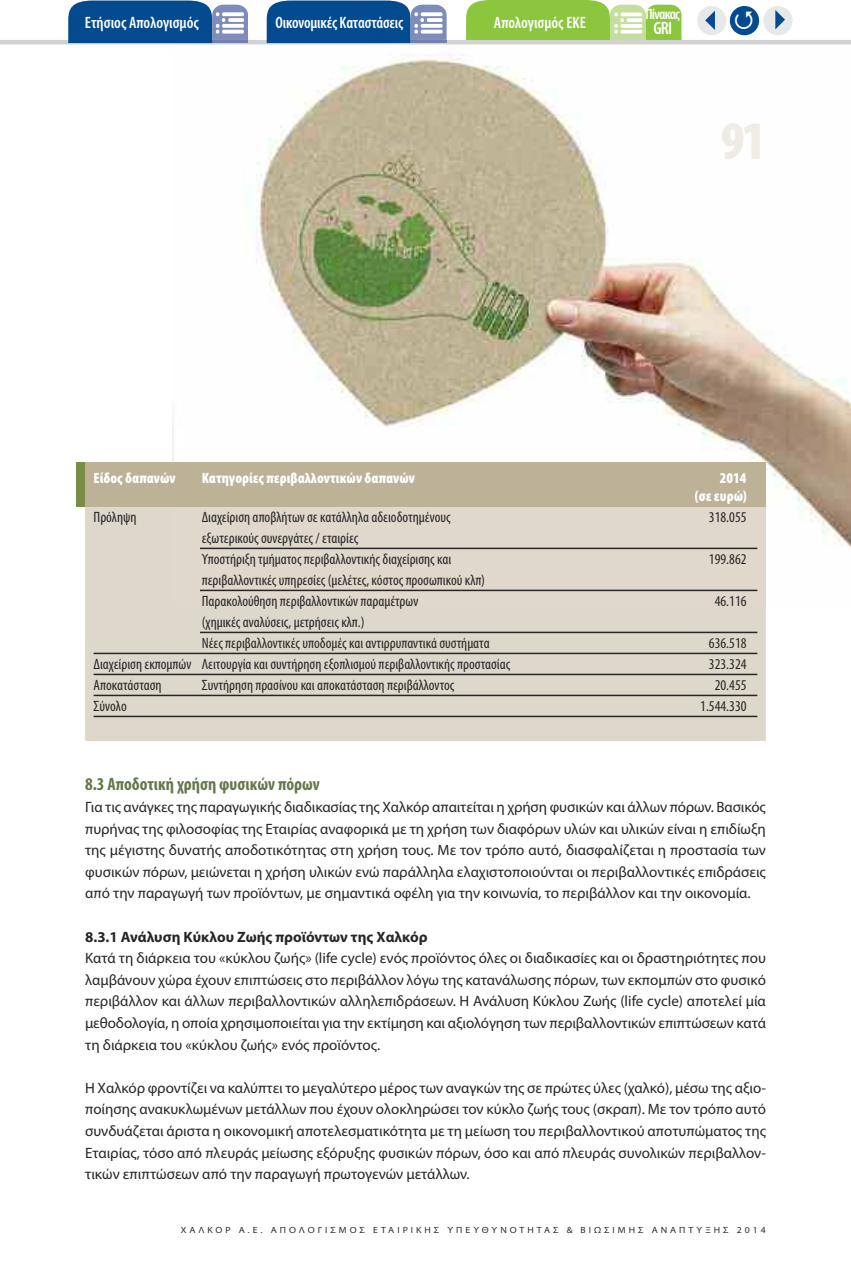
<style>
.page{position:relative;width:851px;height:1276px;background:#fff}
.page>*{position:absolute;margin:0;border:0;box-sizing:border-box;transform-origin:0 0}
.t1{font:900 condensed 54px "Myriad Pro";color:#efece5}
.t2{font:700 condensed 18px "Myriad Pro";color:#65764b}
.t3{font:600 condensed 18px "Myriad Pro";color:#fff}
.t4{font:600 condensed 16.5px "Myriad Pro";letter-spacing:-.005em;color:#fff}
.t5{font:15px/21.6px "Myriad Pro";color:#272627;text-align:justify}
.t6{font:condensed 15px/21px "Myriad Pro";color:#272627}
.t7{font:900 condensed 15px/18px "Myriad Pro";color:#fff;text-align:right}
.t8{font:700 15px "Myriad Pro";color:#272627}
.t9{font:600 condensed 15px "Myriad Pro";letter-spacing:-.05em;color:#fff}
.t10{font:semi-expanded 9px "Myriad Pro";letter-spacing:.335em;color:#272627}
</style>
<div class="page">
<div style="left:697px;top:6px;width:29px;height:29px;background:#e7e8e9;border-radius:50%"></div>
<div style="left:763px;top:6px;width:29px;height:29px;background:#e7e8e9;border-radius:50%"></div>
<div style="left:729px;top:6px;width:30px;height:29px;background:#034a8e;border-radius:50%"></div>
<svg style="left:466px;top:0;width:215px;height:40px;background:#9dce5c"></svg>
<img style="left:172px;top:44px;width:678px;height:562px">
<div style="left:85px;top:507px;width:680px;height:234px;background:#ded8cb"></div>
<div style="left:167px;top:507px;width:598px;height:154px;background:#ded8cb"></div>
<div style="left:172px;top:507px;width:593px;height:98px;background:#dfd8cb"></div>
<div style="left:85px;top:462px;width:680px;height:45px;background:#bdb197"></div>
<div style="left:77px;top:462px;width:8px;height:45px;background:#798d47"></div>
<hr style="left:200px;top:547px;width:557px;height:2px;background:#272627">
<hr style="left:200px;top:589px;width:557px;height:2px;background:#272627">
<hr style="left:200px;top:631px;width:557px;height:2px;background:#272627">
<hr style="left:94px;top:652px;width:663px;height:2px;background:#272627">
<hr style="left:94px;top:673px;width:663px;height:2px;background:#272627">
<hr style="left:94px;top:694px;width:663px;height:2px;background:#272627">
<hr style="left:94px;top:715px;width:663px;height:2px;background:#272627">
<svg style="left:775px;top:10px;width:10px;height:19px"></svg>
<svg style="left:705px;top:11px;width:9px;height:18px"></svg>
<hr style="left:0;top:40px;width:850px;height:4px;background:#d1d2d4">
<svg style="left:68px;top:1px;width:180px;height:42px;background:#225d9a"></svg>
<hr style="left:228px;top:18px;width:16px;height:4px;background:#fff;border-radius:2px">
<svg style="left:222px;top:24px;width:22px;height:4px"></svg>
<svg style="left:222px;top:30px;width:22px;height:4px"></svg>
<svg style="left:267px;top:1px;width:179px;height:42px;background:#215d9a"></svg>
<svg style="left:427px;top:18px;width:15px;height:4px"></svg>
<svg style="left:420px;top:24px;width:22px;height:4px"></svg>
<svg style="left:420px;top:30px;width:22px;height:4px"></svg>
<p class="t4" style="left:85px;top:17px;width:115px">Ετήσιος Απολογισμός</p>
<p class="t4" style="left:275px;top:17px;width:129px">Οικονομικές Καταστάσεις</p>
<p class="t4" style="left:494px;top:17px;width:93px">Απολογισμός ΕΚΕ</p>
<p class="t9" style="left:645px;top:9px;width:36px">Πίνακας</p>
<p class="t3" style="left:653px;top:22px;width:20px">GRI</p>
<h1 class="t1" style="left:720px;top:122px;width:47px">91</h1>
<p class="t7" style="left:94px;top:471px;width:83px">Είδος δαπανών</p>
<p class="t7" style="left:202px;top:471px;width:215px">Κατηγορίες περιβαλλοντικών δαπανών</p>
<p class="t7" style="left:694px;top:471px;width:53px">2014<br>(σε ευρώ)</p>
<p class="t6" style="left:94px;top:508px;width:44px">Πρόληψη</p>
<p class="t6" style="left:202px;top:508px;width:250px">Διαχείριση αποβλήτων σε κατάλληλα αδειοδοτημένους</p>
<p class="t6" style="left:708px;top:508px;width:39px">318.055</p>
<p class="t6" style="left:202px;top:529px;width:251px">εξωτερικούς συνεργάτες / εταιρίες<br>Υποστήριξη τμήματος περιβαλλοντικής διαχείρισης και</p>
<p class="t6" style="left:708px;top:550px;width:39px">199.862</p>
<p class="t6" style="left:202px;top:571px;width:284px">περιβαλλοντικές υπηρεσίες (μελέτες, κόστος προσωπικού κλπ)<br>Παρακολούθηση περιβαλλοντικών παραμέτρων</p>
<p class="t6" style="left:202px;top:613px;width:289px">(χημικές αναλύσεις, μετρήσεις κλπ.)<br>Νέες περιβαλλοντικές υποδομές και αντιρρυπαντικά συστήματα</p>
<p class="t6" style="left:714px;top:592px;width:33px">46.116</p>
<p class="t6" style="left:708px;top:634px;width:39px">636.518</p>
<p class="t6" style="left:94px;top:655px;width:418px">Διαχείριση εκπομπών Λειτουργία και συντήρηση εξοπλισμού περιβαλλοντικής προστασίας</p>
<p class="t6" style="left:708px;top:655px;width:39px">323.324</p>
<p class="t6" style="left:94px;top:676px;width:70px">Αποκατάσταση</p>
<p class="t6" style="left:202px;top:676px;width:254px">Συντήρηση πρασίνου και αποκατάσταση περιβάλλοντος</p>
<p class="t6" style="left:714px;top:676px;width:33px">20.455</p>
<p class="t6" style="left:94px;top:697px;width:35px">Σύνολο</p>
<p class="t6" style="left:700px;top:697px;width:48px">1.544.330</p>
<p class="t2" style="left:85px;top:778px;width:236px">8.3 Αποδοτική χρήση φυσικών πόρων</p>
<p class="t5" style="left:85px;top:797px;width:682px">Για τις ανάγκες της παραγωγικής διαδικασίας της Χαλκόρ απαιτείται η χρήση φυσικών και άλλων πόρων. Βασικός πυρήνας της φιλοσοφίας της Εταιρίας αναφορικά με τη χρήση των διαφόρων υλών και υλικών είναι η επιδίωξη της μέγιστης δυνατής αποδοτικότητας στη χρήση τους. Με τον τρόπο αυτό, διασφαλίζεται η προστασία των φυσικών πόρων, μειώνεται η χρήση υλικών ενώ παράλληλα ελαχιστοποιούνται οι περιβαλλοντικές επιδράσεις από την παραγωγή των προϊόντων, με σημαντικά οφέλη για την κοινωνία, το περιβάλλον και την οικονομία.</p>
<p class="t8" style="left:85px;top:931px;width:344px">8.3.1 Ανάλυση Κύκλου Ζωής προϊόντων της Χαλκόρ</p>
<p class="t5" style="left:85px;top:948px;width:682px">Κατά τη διάρκεια του «κύκλου ζωής» (life cycle) ενός προϊόντος όλες οι διαδικασίες και οι δραστηριότητες που λαμβάνουν χώρα έχουν επιπτώσεις στο περιβάλλον λόγω της κατανάλωσης πόρων, των εκπομπών στο φυσικό περιβάλλον και άλλων περιβαλλοντικών αλληλεπιδράσεων. Η Ανάλυση Κύκλου Ζωής (life cycle) αποτελεί μία μεθοδολογία, η οποία χρησιμοποιείται για την εκτίμηση και αξιολόγηση των περιβαλλοντικών επιπτώσεων κατά τη διάρκεια του «κύκλου ζωής» ενός προϊόντος.</p>
<p class="t5" style="left:85px;top:1078px;width:682px">Η Χαλκόρ φροντίζει να καλύπτει το μεγαλύτερο μέρος των αναγκών της σε πρώτες ύλες (χαλκό), μέσω της αξιο&shy;ποίησης ανακυκλωμένων μετάλλων που έχουν ολοκληρώσει τον κύκλο ζωής τους (σκραπ). Με τον τρόπο αυτό συνδυάζεται άριστα η οικονομική αποτελεσματικότητα με τη μείωση του περιβαλλοντικού αποτυπώματος της Εταιρίας, τόσο από πλευράς μείωσης εξόρυξης φυσικών πόρων, όσο και από πλευράς συνολικών περιβαλλον&shy;τικών επιπτώσεων από την παραγωγή πρωτογενών μετάλλων.</p>
<p class="t10" style="left:181px;top:1226px;width:586px">ΧΑΛΚΟΡ Α.Ε. ΑΠΟΛΟΓΙΣΜΟΣ ΕΤΑΙΡΙΚΗΣ ΥΠΕΥΘΥΝΟΤΗΤΑΣ &amp; ΒΙΩΣΙΜΗΣ ΑΝΑΠΤΥΞΗΣ 2014</p>
</div>
